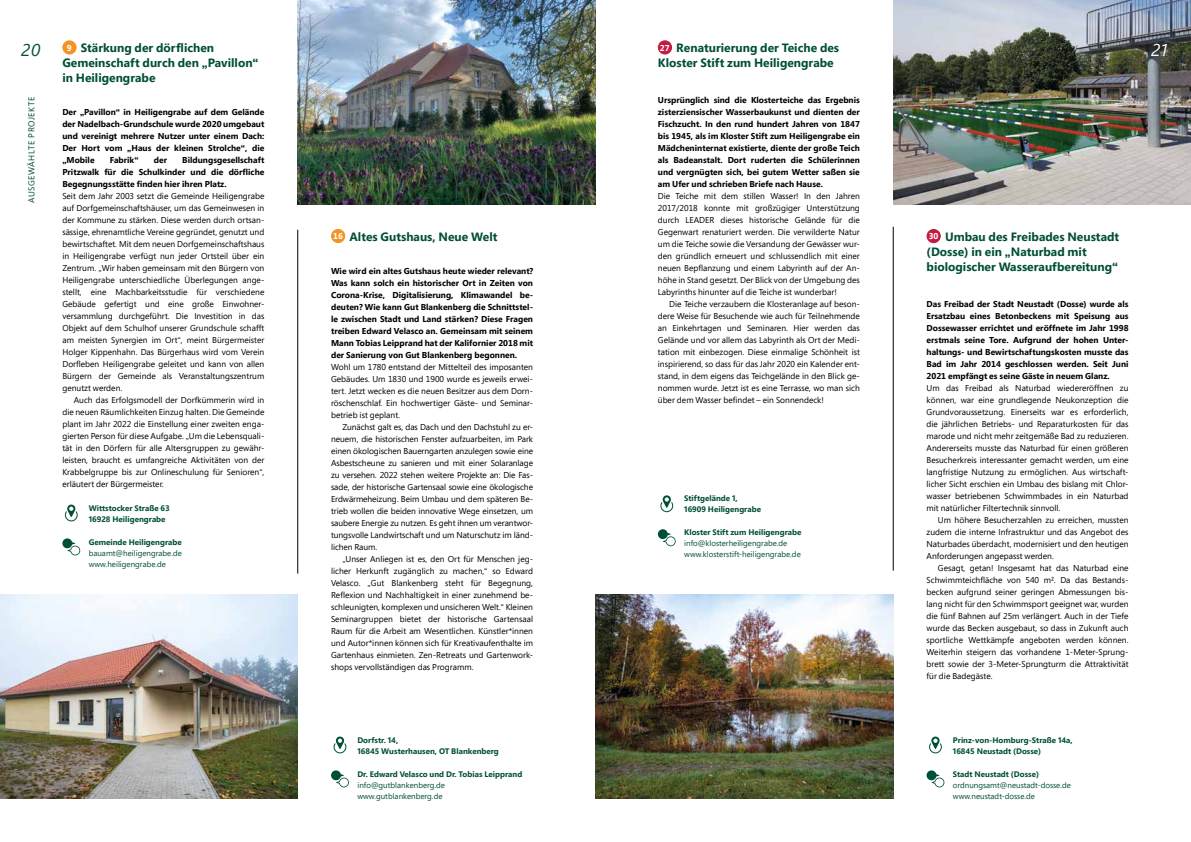
<style>
.page{position:relative;width:1191px;height:842px;background:#fff}
.page>*{position:absolute;margin:0;border:0;box-sizing:border-box;transform-origin:0 0}
.t1{font:italic 17px "Segoe Pro";color:#004f38}
.t2{font:italic 17px "Segoe Pro";color:#fff}
.t3{font:700 12px/15px "Segoe Pro";color:#004f38}
.t4{font:8.5px/12px "Segoe Pro";color:#000}
.t5{font:700 8.5px/12px "Segoe Pro";color:#000;text-align:justify}
.t6{font:8.5px "Segoe Pro";letter-spacing:.06em;color:#004f38}
.t7{font:700 8.5px "Segoe Pro";color:#fff}
.t8{font:700 8px/11px "Segoe Pro";color:#004f38}
.t9{font:8px/11px "Segoe Pro";color:#004f38}
</style>
<div class="page">
<img style="left:298px;top:0;width:297px;height:205px">
<img style="left:893px;top:0;width:298px;height:205px">
<hr style="left:893px;top:227px;width:1px;height:344px;background:#000">
<hr style="left:297px;top:230px;width:1px;height:344px;background:#000">
<div style="left:63px;top:41px;width:13px;height:13px;background:#f39325;border-radius:50%"></div>
<div style="left:62px;top:40px;width:15px;height:15px;border:1px solid #f39325;border-radius:50%"></div>
<div style="left:331px;top:229px;width:14px;height:14px;background:#f39325;border-radius:50%"></div>
<div style="left:331px;top:229px;width:14px;height:14px;border:1px solid #f39325;border-radius:50%"></div>
<img style="left:0;top:595px;width:298px;height:204px">
<svg style="left:62px;top:538px;width:18px;height:17px"></svg>
<svg style="left:65px;top:504px;width:13px;height:18px"></svg>
<div style="left:927px;top:229px;width:13px;height:14px;background:#c31a3f;border-radius:50%"></div>
<div style="left:926px;top:229px;width:14px;height:14px;border:1px solid #c31a3f;border-radius:50%"></div>
<svg style="left:331px;top:770px;width:18px;height:17px"></svg>
<svg style="left:333px;top:736px;width:14px;height:18px"></svg>
<svg style="left:926px;top:770px;width:18px;height:17px"></svg>
<svg style="left:929px;top:736px;width:13px;height:18px"></svg>
<img style="left:595px;top:595px;width:298px;height:204px">
<div style="left:658px;top:41px;width:13px;height:13px;background:#c31a3f;border-radius:50%"></div>
<div style="left:658px;top:40px;width:14px;height:15px;border:1px solid #c31a3f;border-radius:50%"></div>
<svg style="left:658px;top:529px;width:17px;height:17px"></svg>
<svg style="left:660px;top:495px;width:13px;height:17px"></svg>
<h2 class="t3" style="left:62px;top:39px;width:198px;text-indent:18px">Stärkung der dörflichen<br>Gemeinschaft durch den „Pavillon“ in Heiligengrabe</h2>
<h2 class="t3" style="left:658px;top:39px;width:183px;text-indent:18px">Renaturierung der Teiche des<br>Kloster Stift zum Heiligengrabe</h2>
<p class="t5" style="left:658px;top:93px;width:203px">Ursprünglich sind die Klosterteiche das Ergebnis zisterziensischer Wasserbaukunst und dienten der Fischzucht. In den rund hundert Jahren von 1847 bis 1945, als im Kloster Stift zum Heiligengrabe ein Mädcheninternat existierte, diente der große Teich als Badeanstalt. Dort ruderten die Schülerinnen und vergnügten sich, bei gutem Wetter saßen sie am Ufer und schrieben Briefe nach Hause.</p>
<p class="t4" style="left:658px;top:189px;width:203px;text-align:justify">Die Teiche mit dem stillen Wasser! In den Jahren 2017/2018 konnte mit großzügiger Unterstützung durch LEADER dieses historische Gelände für die Gegenwart renaturiert werden. Die verwilderte Natur um die Teiche sowie die Versandung der Gewässer wur&shy;den gründlich erneuert und schlussendlich mit einer neuen Bepflanzung und einem Labyrinth auf der An&shy;höhe in Stand gesetzt. Der Blick von der Umgebung des Labyrinths hinunter auf die Teiche ist wunderbar!</p>
<p class="t4" style="left:658px;top:297px;width:203px;text-indent:11px">Die Teiche verzaubern die Klosteranlage auf beson&shy;dere Weise für Besuchende wie auch für Teilnehmende an Einkehrtagen und Seminaren. Hier werden das Gelände und vor allem das Labyrinth als Ort der Medi&shy;tation mit einbezogen. Diese einmalige Schönheit ist inspirierend, so dass für das Jahr 2020 ein Kalender ent&shy;stand, in dem eigens das Teichgelände in den Blick ge&shy;nommen wurde. Jetzt ist es eine Terrasse, wo man sich über dem Wasser befindet – ein Sonnendeck!</p>
<h1 class="t1" style="left:22px;top:38px;width:20px">20</h1>
<h1 class="t2" style="left:1151px;top:38px;width:17px">21</h1>
<p class="t7" style="left:67px;top:42px;width:6px">9</p>
<p class="t7" style="left:660px;top:42px;width:11px">27</p>
<p class="t6" style="left:26px;top:203px;width:107px;rotate:-90deg">AUSGEWÄHLTE PROJEKTE</p>
<p class="t5" style="left:62px;top:105px;width:203px">Der „Pavillon“ in Heiligengrabe auf dem Gelände der Nadelbach-Grundschule wurde 2020 umgebaut und vereinigt mehrere Nutzer unter einem Dach:<br>Der Hort vom „Haus der kleinen Strolche“, die „Mobile</p>
<p class="t5" style="left:62px;top:153px;width:203px;text-indent:120px">Bildungsgesellschaft Pritzwalk für die Schulkinder und die dörfliche Begegnungsstätte finden hier ihren Platz.</p>
<p class="t4" style="left:62px;top:189px;width:203px">Seit dem Jahr 2003 setzt die Gemeinde Heiligengrabe auf Dorfgemeinschaftshäuser, um das Gemeinwesen in der Kommune zu stärken. Diese werden durch ortsan&shy;sässige, ehrenamtliche Vereine gegründet, genutzt und bewirtschaftet. Mit dem neuen Dorfgemeinschaftshaus in Heiligengrabe verfügt nun jeder Ortsteil über ein Zentrum. „Wir haben gemeinsam mit den Bürgern von Heiligengrabe unterschiedliche Überlegungen ange&shy;stellt, eine Machbarkeitsstudie für verschiedene Gebäude gefertigt und eine große Einwohner&shy;versammlung durchgeführt. Die Investition in das Objekt auf dem Schulhof unserer Grundschule schafft am meisten Synergien im Ort“, meint Bürgermeister Holger Kippenhahn. Das Bürgerhaus wird vom Verein Dorfleben Heiligengrabe geleitet und kann von allen Bürgern der Gemeinde als Veranstaltungszentrum genutzt werden.</p>
<p class="t4" style="left:62px;top:393px;width:203px;text-indent:11px">Auch das Erfolgsmodell der Dorfkümmerin wird in die neuen Räumlichkeiten Einzug halten. Die Gemeinde plant im Jahr 2022 die Einstellung einer zweiten enga&shy;gierten Person für diese Aufgabe. „Um die Lebensquali&shy;tät in den Dörfern für alle Altersgruppen zu gewähr&shy;leisten, braucht es umfangreiche Aktivitäten von der Krabbelgruppe bis zur Onlineschulung für Senioren“, erläutert der Bürgermeister.</p>
<p class="t5" style="left:110px;top:153px;width:30px">Fabrik“</p>
<p class="t5" style="left:154px;top:153px;width:15px">der</p>
<h2 class="t3" style="left:349px;top:228px;width:149px">Altes Gutshaus, Neue Welt</h2>
<h2 class="t3" style="left:926px;top:228px;width:194px;text-indent:18px">Umbau des Freibades Neustadt (Dosse) in ein „Naturbad mit biologischer Wasseraufbereitung“</h2>
<p class="t7" style="left:333px;top:230px;width:11px">16</p>
<p class="t7" style="left:928px;top:230px;width:11px">30</p>
<p class="t5" style="left:331px;top:264px;width:203px">Wie wird ein altes Gutshaus heute wieder relevant?<br>Was kann solch ein historischer Ort in Zeiten von Corona-Krise, Digitalisierung, Klimawandel be&shy;deuten? Wie kann Gut Blankenberg die Schnittstel&shy;le zwischen Stadt und Land stärken? Diese Fragen treiben Edward Velasco an. Gemeinsam mit seinem Mann Tobias Leipprand hat der Kalifornier 2018 mit der Sanierung von Gut Blankenberg begonnen.</p>
<p class="t4" style="left:331px;top:360px;width:203px">Wohl um 1780 entstand der Mittelteil des imposanten Gebäudes. Um 1830 und 1900 wurde es jeweils erwei&shy;tert. Jetzt wecken es die neuen Besitzer aus dem Dorn&shy;röschenschlaf. Ein hochwertiger Gäste- und Seminar&shy;betrieb ist geplant.</p>
<p class="t4" style="left:331px;top:420px;width:203px;text-align:justify;text-indent:11px">Zunächst galt es, das Dach und den Dachstuhl zu er&shy;neuern, die historischen Fenster aufzuarbeiten, im Park einen ökologischen Bauerngarten anzulegen sowie eine Asbestscheune zu sanieren und mit einer Solaranlage zu versehen. 2022 stehen weitere Projekte an: Die Fas&shy;sade, der historische Gartensaal sowie eine ökologische Erdwärmeheizung. Beim Umbau und dem späteren Be&shy;trieb wollen die beiden innovative Wege einsetzen, um saubere Energie zu nutzen. Es geht ihnen um verantwor&shy;tungsvolle Landwirtschaft und um Naturschutz im länd&shy;lichen Raum.</p>
<p class="t4" style="left:331px;top:552px;width:203px;text-align:justify;text-indent:11px">„Unser Anliegen ist es, den Ort für Menschen jeg&shy;licher Herkunft zugänglich zu machen,“ so Edward Velasco. „Gut Blankenberg steht für Begegnung, Reflexion und Nachhaltigkeit in einer zunehmend be&shy;schleunigten, komplexen und unsicheren Welt.“ Kleinen Seminargruppen bietet der historische Gartensaal Raum für die Arbeit am Wesentlichen. Künstler*innen und Autor*innen können sich für Kreativaufenthalte im Gartenhaus einmieten. Zen-Retreats und Gartenwork&shy;shops vervollständigen das Programm.</p>
<p class="t5" style="left:926px;top:297px;width:203px">Das Freibad der Stadt Neustadt (Dosse) wurde als Ersatzbau eines Betonbeckens mit Speisung aus Dossewasser errichtet und eröffnete im Jahr 1998 erstmals seine Tore. Aufgrund der hohen Unter&shy;haltungs- und Bewirtschaftungskosten musste das Bad im Jahr 2014 geschlossen werden. Seit Juni 2021 empfängt es seine Gäste in neuem Glanz.</p>
<p class="t4" style="left:926px;top:381px;width:203px">Um das Freibad als Naturbad wiedereröffnen zu können, war eine grundlegende Neukonzeption die Grundvoraussetzung. Einerseits war es erforderlich, die jährlichen Betriebs- und Reparaturkosten für das marode und nicht mehr zeitgemäße Bad zu reduzieren.<br>Andererseits musste das Naturbad für einen größeren Besucherkreis interessanter gemacht werden, um eine langfristige Nutzung zu ermöglichen. Aus wirtschaft&shy;licher Sicht erschien ein Umbau des bislang mit Chlor&shy;wasser betriebenen Schwimmbades in ein Naturbad mit natürlicher Filtertechnik sinnvoll.</p>
<p class="t4" style="left:926px;top:513px;width:203px;text-align:justify;text-indent:11px">Um höhere Besucherzahlen zu erreichen, mussten zudem die interne Infrastruktur und das Angebot des Naturbades überdacht, modernisiert und den heutigen Anforderungen angepasst werden.</p>
<p class="t4" style="left:926px;top:561px;width:203px;text-align:justify;text-indent:11px">Gesagt, getan! Insgesamt hat das Naturbad eine Schwimmteichfläche von 540 m². Da das Bestands&shy;becken aufgrund seiner geringen Abmessungen bis&shy;lang nicht für den Schwimmsport geeignet war, wurden die fünf Bahnen auf 25m verlängert. Auch in der Tiefe wurde das Becken ausgebaut, so dass in Zukunft auch sportliche Wettkämpfe angeboten werden können.<br>Weiterhin steigern das vorhandene 1-Meter-Sprung&shy;brett sowie der 3-Meter-Sprungturm die Attraktivität für die Badegäste.</p>
<p class="t8" style="left:684px;top:493px;width:78px">Stiftgelände 1,<br>16909 Heiligengrabe</p>
<p class="t8" style="left:89px;top:502px;width:83px">Wittstocker Straße 63<br>16928 Heiligengrabe</p>
<p class="t8" style="left:684px;top:527px;width:119px">Kloster Stift zum Heiligengrabe</p>
<p class="t9" style="left:684px;top:538px;width:118px">info@klosterheiligengrabe.de www.klosterstift-heiligengrabe.de</p>
<p class="t8" style="left:89px;top:536px;width:95px">Gemeinde Heiligengrabe</p>
<p class="t9" style="left:89px;top:547px;width:95px">bauamt@heiligengrabe.de www.heiligengrabe.de</p>
<p class="t8" style="left:357px;top:734px;width:143px">Dorfstr. 14,<br>16845 Wusterhausen, OT Blankenberg</p>
<p class="t8" style="left:357px;top:768px;width:166px">Dr. Edward Velasco und Dr. Tobias Leipprand</p>
<p class="t9" style="left:357px;top:779px;width:89px">info@gutblankenberg.de www.gutblankenberg.de</p>
<p class="t8" style="left:953px;top:734px;width:121px">Prinz-von-Homburg-Straße 14a,<br>16845 Neustadt (Dosse)</p>
<p class="t8" style="left:953px;top:768px;width:88px">Stadt Neustadt (Dosse)</p>
<p class="t9" style="left:953px;top:779px;width:120px">ordnungsamt@neustadt-dosse.de www.neustadt-dosse.de</p>
</div>
